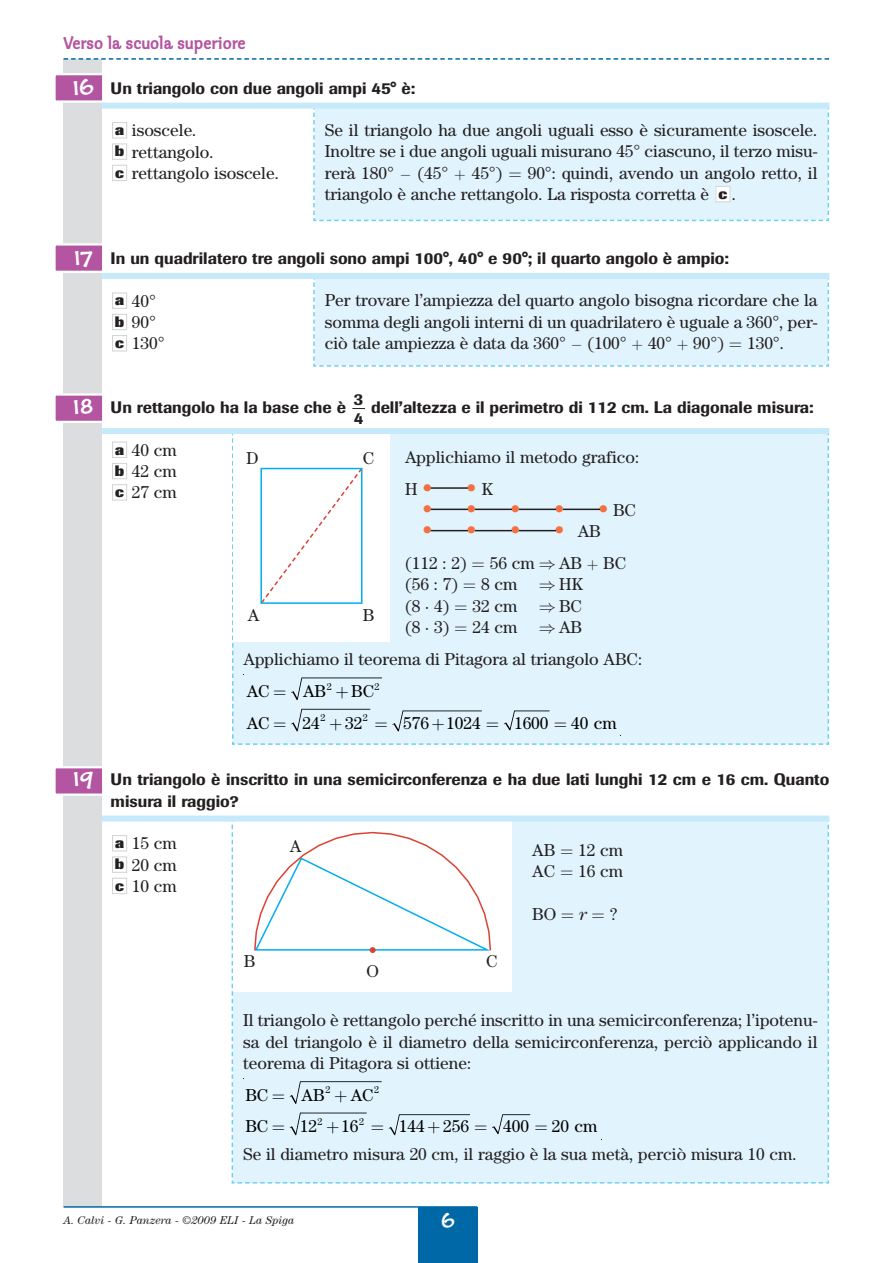
<style>
.page{position:relative;width:893px;height:1263px;background:#fff}
.page>*{position:absolute;margin:0;border:0;box-sizing:border-box;transform-origin:0 0}
.t1{font:21px "Century";color:#f37042}
.t2{font:19.5px "FM Black Cherry Moon BT";color:#fff}
.t3{font:18px "Klepto ITC";color:#b355a0}
.t4{font:17.25px/21.3px "Century";color:#231f20}
.t5{font:17.25px "Century";color:#000}
.t6{font:italic 17.25px "Century";color:#231f20}
.t7{font:17.25px "Century";color:#db4133}
.t8{font:500 16.5px/21.3px "Imago";color:#231f20}
.t9{font:800 15px "Imago";color:#231f20}
.t10{font:italic 11.25px "Century";color:#231f20}
.t11{font:10.05px "Century";color:#000}
.s1{font-family:"FM Black Cherry Moon BT";font-weight:400;font-size:21px;color:#fff}
.s2{font-size:21px;color:#f37042}
.s3{font-size:17.25px;color:#231f20}
.s4{font-family:"Imago";font-weight:800;font-size:15px}
</style>
<div class="page">
<div style="left:64px;top:59px;width:38px;height:1148px;background:#dcddde"></div>
<hr style="left:64px;top:1206px;width:413px;height:2px;background:#0068a6">
<svg style="left:64px;top:58px;width:765px;height:2px"></svg>
<div style="left:418px;top:1207px;width:59px;height:56px;background:#0068a6"></div>
<div style="left:55px;top:74px;width:48px;height:28px;background:#b355a0"></div>
<div style="left:53px;top:73px;width:51px;height:30px;border:2px solid #fff"></div>
<div style="left:55px;top:244px;width:48px;height:28px;background:#b355a0"></div>
<div style="left:53px;top:243px;width:51px;height:30px;border:2px solid #fff"></div>
<div style="left:55px;top:395px;width:48px;height:27px;background:#b355a0"></div>
<div style="left:53px;top:393px;width:51px;height:30px;border:2px solid #fff"></div>
<div style="left:55px;top:767px;width:48px;height:28px;background:#b355a0"></div>
<div style="left:53px;top:766px;width:51px;height:30px;border:2px solid #fff"></div>
<div style="left:102px;top:103px;width:727px;height:6px;background:#c7eafb"></div>
<div style="left:102px;top:273px;width:727px;height:6px;background:#c7eafb"></div>
<div style="left:102px;top:428px;width:727px;height:6px;background:#c7eafb"></div>
<div style="left:102px;top:816px;width:727px;height:6px;background:#c7eafb"></div>
<div style="left:112px;top:878px;width:15px;height:16px;border:1px solid #d1d3d4"></div>
<div style="left:112px;top:857px;width:15px;height:16px;border:1px solid #d1d3d4"></div>
<div style="left:112px;top:835px;width:15px;height:16px;border:1px solid #d1d3d4"></div>
<div style="left:112px;top:484px;width:15px;height:16px;border:1px solid #d1d3d4"></div>
<div style="left:112px;top:463px;width:15px;height:16px;border:1px solid #d1d3d4"></div>
<div style="left:112px;top:442px;width:15px;height:16px;border:1px solid #d1d3d4"></div>
<svg style="left:352px;top:408px;width:13px;height:1px"></svg>
<div style="left:112px;top:335px;width:15px;height:16px;border:1px solid #d1d3d4"></div>
<div style="left:112px;top:314px;width:15px;height:16px;border:1px solid #d1d3d4"></div>
<div style="left:112px;top:293px;width:15px;height:16px;border:1px solid #d1d3d4"></div>
<div style="left:112px;top:165px;width:15px;height:16px;border:1px solid #d1d3d4"></div>
<div style="left:112px;top:144px;width:15px;height:16px;border:1px solid #d1d3d4"></div>
<div style="left:112px;top:122px;width:15px;height:16px;border:1px solid #d1d3d4"></div>
<svg style="left:232px;top:431px;width:598px;height:314px"></svg>
<div style="left:312px;top:106px;width:518px;height:116px;background:#e1f4fd"></div>
<svg style="left:313px;top:276px;width:517px;height:91px;background:#def3fc"></svg>
<svg style="left:231px;top:818px;width:599px;height:366px"></svg>
<p class="t3" style="left:64px;top:35px;width:183px">Verso la scuola superiore</p>
<p class="t8" style="left:72px;top:79px;width:344px"><span class="s1">16</span> Un triangolo con due angoli ampi 45° è:</p>
<p class="t4" style="left:132px;top:121px;width:149px">isoscele. rettangolo. rettangolo isoscele.</p>
<p class="t4" style="left:325px;top:121px;width:494px;text-align:justify">Se il triangolo ha due angoli uguali esso è sicuramente isoscele.<br>Inoltre se i due angoli uguali misurano 45° ciascuno, il terzo misu&shy;rerà 180° − (45°</p>
<p class="t9" style="left:115px;top:124px;width:11px">a</p>
<p class="t9" style="left:115px;top:146px;width:11px">b</p>
<p class="t4" style="left:325px;top:164px;width:494px;text-indent:203px">90°: quindi, avendo un angolo retto, il triangolo è anche rettangolo. La risposta corretta è</p>
<p class="t4" style="left:472px;top:164px;width:32px">45°)</p>
<p class="t9" style="left:115px;top:167px;width:10px">c</p>
<p class="t9" style="left:718px;top:188px;width:10px">c</p>
<p class="t4" style="left:732px;top:185px;width:6px">.</p>
<p class="t8" style="left:74px;top:249px;width:657px"><span class="s1">17</span> In un quadrilatero tre angoli sono ampi 100°, 40° e 90°; il quarto angolo è ampio:</p>
<p class="t4" style="left:132px;top:292px;width:34px">40°<br>90°<br>130°</p>
<p class="t4" style="left:325px;top:291px;width:494px;text-align:justify">Per trovare l’ampiezza del quarto angolo bisogna ricordare che la somma degli angoli interni di un quadrilatero è uguale a 360°, per&shy;ciò tale ampiezza è data da 360° − (100° 40° 90°)</p>
<p class="t9" style="left:115px;top:295px;width:11px">a</p>
<p class="t9" style="left:115px;top:316px;width:11px">b</p>
<p class="t4" style="left:747px;top:334px;width:39px">130°.</p>
<p class="t9" style="left:115px;top:337px;width:10px">c</p>
<p class="t8" style="left:354px;top:391px;width:11px;line-height:19.5px">3<br>4</p>
<p class="t8" style="left:73px;top:398px;width:275px"><span class="s1">18</span> Un rettangolo ha la base che è</p>
<p class="t8" style="left:371px;top:398px;width:444px">dell’altezza e il perimetro di 112 cm. La diagonale misura:</p>
<p class="t4" style="left:132px;top:441px;width:46px;text-align:justify">40 cm 42 cm 27 cm</p>
<p class="t9" style="left:115px;top:444px;width:11px">a</p>
<p class="t4" style="left:405px;top:443px;width:236px;line-height:31.8px">Applichiamo il metodo grafico:<br>H <span class="s2">•</span></p>
<p class="t4" style="left:246px;top:449px;width:14px">D</p>
<p class="t4" style="left:363px;top:449px;width:13px">C</p>
<p class="t9" style="left:115px;top:465px;width:11px">b</p>
<p class="t1" style="left:466px;top:480px;width:28px">• <span class="s3">K</span></p>
<p class="t1" style="left:422px;top:502px;width:56px">• •</p>
<p class="t1" style="left:510px;top:502px;width:56px">• •</p>
<p class="t4" style="left:598px;top:501px;width:39px"><span class="s2">•</span> BC</p>
<p class="t1" style="left:422px;top:523px;width:56px">• •</p>
<p class="t1" style="left:510px;top:523px;width:92px">• •<span class="s3">AB</span></p>
<p class="t4" style="left:405px;top:554px;width:63px">(112 : 2)</p>
<p class="t4" style="left:490px;top:554px;width:138px">56 cm ⇒ AB BC</p>
<p class="t4" style="left:405px;top:575px;width:55px">(56 : 7)</p>
<p class="t4" style="left:481px;top:575px;width:103px">8 cm ⇒HK</p>
<p class="t4" style="left:405px;top:597px;width:46px">(8 · 4)</p>
<p class="t4" style="left:472px;top:597px;width:111px">32 cm ⇒ BC</p>
<p class="t4" style="left:405px;top:618px;width:46px">(8 · 3)</p>
<p class="t9" style="left:115px;top:487px;width:10px">c</p>
<p class="t4" style="left:248px;top:606px;width:13px">A</p>
<p class="t4" style="left:363px;top:606px;width:13px">B</p>
<p class="t4" style="left:243px;top:613px;width:400px;line-height:31.8px;text-indent:229px">24 cm ⇒ AB<br>Applichiamo il teorema di Pitagora al triangolo ABC:</p>
<p class="t5" style="left:247px;top:685px;width:24px">AC</p>
<p class="t5" style="left:303px;top:685px;width:24px">AB</p>
<p class="t5" style="left:351px;top:685px;width:24px">BC</p>
<p class="t5" style="left:247px;top:717px;width:25px">AC</p>
<p class="t5" style="left:571px;top:717px;width:47px">40 cm</p>
<p class="t11" style="left:327px;top:683px;width:6px">2</p>
<p class="t11" style="left:375px;top:683px;width:6px">2</p>
<p class="t11" style="left:320px;top:714px;width:6px">2</p>
<p class="t11" style="left:363px;top:714px;width:6px">2</p>
<p class="t5" style="left:302px;top:717px;width:19px">24</p>
<p class="t5" style="left:345px;top:717px;width:19px">32</p>
<p class="t5" style="left:403px;top:717px;width:79px">576 1024</p>
<p class="t5" style="left:514px;top:717px;width:36px">1600</p>
<p class="t8" style="left:111px;top:771px;width:720px;text-indent:-38px"><span class="s1">19</span> Un triangolo è inscritto in una semicirconferenza e ha due lati lunghi 12 cm e 16 cm. Quanto misura il raggio?</p>
<p class="t4" style="left:115px;top:834px;width:63px;text-align:right">15 cm<br>20 cm<br><span class="s4">c</span> 10 cm</p>
<p class="t4" style="left:290px;top:837px;width:13px">A</p>
<p class="t9" style="left:115px;top:837px;width:11px">a</p>
<p class="t4" style="left:532px;top:841px;width:25px">AB</p>
<p class="t4" style="left:578px;top:841px;width:46px">12 cm</p>
<p class="t4" style="left:532px;top:862px;width:25px">AC</p>
<p class="t4" style="left:578px;top:862px;width:46px">16 cm</p>
<p class="t4" style="left:532px;top:905px;width:25px">BO</p>
<p class="t6" style="left:579px;top:908px;width:9px">r</p>
<p class="t4" style="left:610px;top:905px;width:9px">?</p>
<p class="t9" style="left:115px;top:859px;width:11px">b</p>
<p class="t4" style="left:244px;top:952px;width:13px">B</p>
<p class="t7" style="left:368px;top:944px;width:10px">•</p>
<p class="t4" style="left:366px;top:962px;width:14px">O</p>
<p class="t4" style="left:486px;top:952px;width:13px">C</p>
<p class="t4" style="left:243px;top:1011px;width:576px;text-align:justify">Il triangolo è rettangolo perché inscritto in una semicirconferenza; l’ipotenu&shy;sa del triangolo è il diametro della semicirconferenza, perciò applicando il teorema di Pitagora si ottiene:</p>
<p class="t11" style="left:325px;top:1086px;width:6px">2</p>
<p class="t11" style="left:374px;top:1086px;width:6px">2</p>
<p class="t5" style="left:245px;top:1089px;width:24px">BC</p>
<p class="t5" style="left:302px;top:1089px;width:24px">AB</p>
<p class="t5" style="left:351px;top:1089px;width:24px">AC</p>
<p class="t5" style="left:245px;top:1121px;width:25px">BC</p>
<p class="t5" style="left:552px;top:1121px;width:47px">20 cm</p>
<p class="t11" style="left:318px;top:1118px;width:6px">2</p>
<p class="t11" style="left:359px;top:1118px;width:6px">2</p>
<p class="t5" style="left:300px;top:1121px;width:19px">12</p>
<p class="t5" style="left:341px;top:1121px;width:19px">16</p>
<p class="t5" style="left:399px;top:1121px;width:72px">144 256</p>
<p class="t5" style="left:503px;top:1121px;width:27px">400</p>
<p class="t4" style="left:243px;top:1145px;width:555px">Se il diametro misura 20 cm, il raggio è la sua metà, perciò misura 10 cm.</p>
<p class="t10" style="left:64px;top:1217px;width:232px">A. Calvi - G. Panzera - ©2009 ELI - La Spiga</p>
<p class="t2" style="left:441px;top:1213px;width:15px">6</p>
</div>
